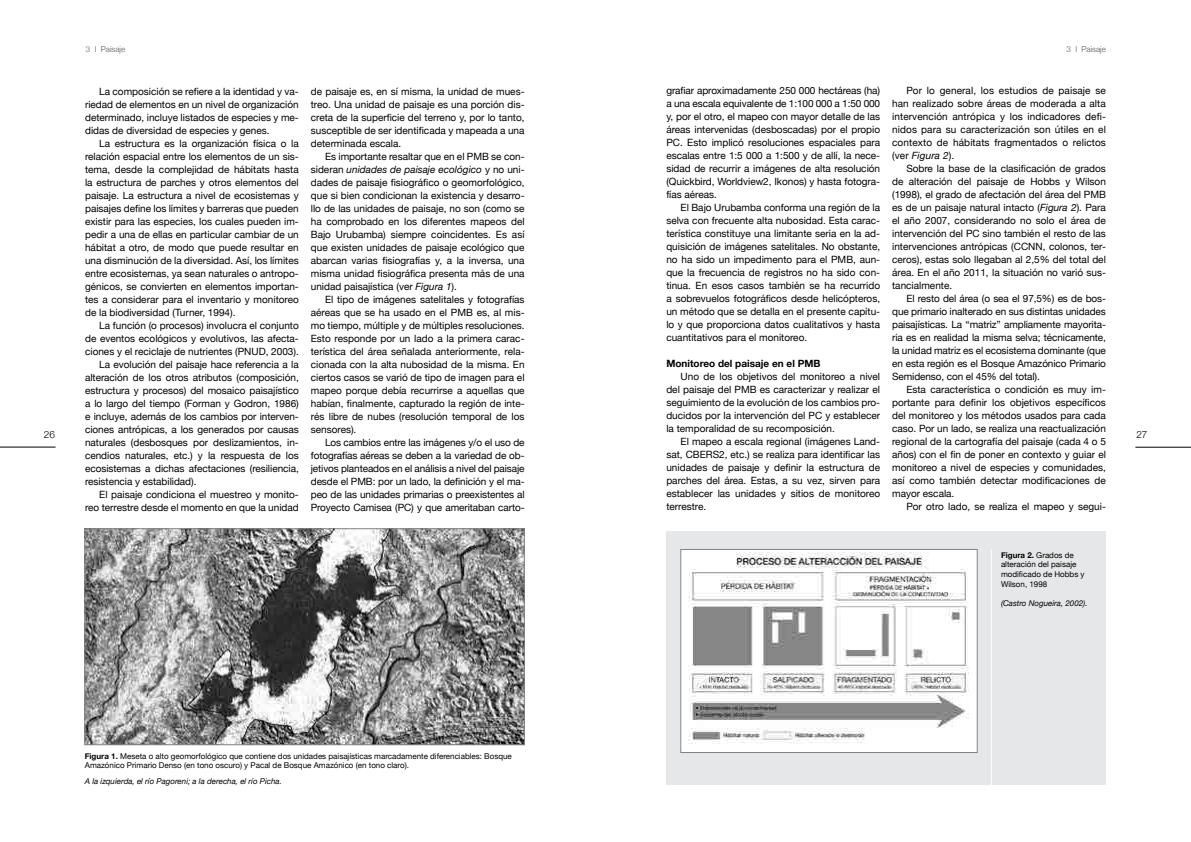
<style>
.page{position:relative;width:1191px;height:842px;background:#fff}
.page>*{position:absolute;margin:0;border:0;box-sizing:border-box;transform-origin:0 0}
.t1{font:10px/13px "Helvetica Neue";color:#000;text-align:justify}
.t2{font:700 10px "Helvetica Neue";color:#000}
.t3{font:300 10px "Helvetica Neue";color:#000}
.t4{font:8px/9.6px "Helvetica Neue";color:#000}
.t5{font:italic 8px "Helvetica Neue";color:#000}
.t6{font:300 8px "Helvetica Neue";color:#58595b}
.s1{font-style:italic}
.s2{font-weight:700}
</style>
<div class="page">
<hr style="left:0;top:447px;width:56px;height:1px;background:#000">
<hr style="left:1135px;top:447px;width:56px;height:1px;background:#000">
<img style="left:87px;top:530px;width:435px;height:213px">
<div style="left:85px;top:528px;width:439px;height:217px;border:1px solid #808285"></div>
<div style="left:666px;top:531px;width:440px;height:254px;background:#e6e7e8"></div>
<hr style="left:991px;top:549px;width:1px;height:238px;background:#fff">
<img style="left:682px;top:552px;width:293px;height:196px">
<div style="left:680px;top:549px;width:297px;height:204px;border:1px solid #808285"></div>
<p class="t6" style="left:86px;top:44px;width:41px">3 I Paisaje</p>
<p class="t6" style="left:1066px;top:44px;width:41px">3 I Paisaje</p>
<p class="t1" style="left:666px;top:84px;width:215px">grafiar aproximadamente 250 000 hectáreas (ha) a una escala equivalente de 1:100 000 a 1:50 000 y, por el otro, el mapeo con mayor detalle de las áreas intervenidas (desboscadas) por el propio PC. Esto implicó resoluciones espaciales para escalas entre 1:5 000 a 1:500 y de allí, la nece&shy;sidad de recurrir a imágenes de alta resolución (Quickbird, Worldview2, Ikonos) y hasta fotogra&shy;fías aéreas.</p>
<p class="t1" style="left:666px;top:201px;width:215px;text-indent:14px">El Bajo Urubamba conforma una región de la selva con frecuente alta nubosidad. Esta carac&shy;terística constituye una limitante seria en la ad&shy;quisición de imágenes satelitales. No obstante, no ha sido un impedimento para el PMB, aun&shy;que la frecuencia de registros no ha sido con&shy;tinua. En esos casos también se ha recurrido a sobrevuelos fotográficos desde helicópteros, un método que se detalla en el presente capítu&shy;lo y que proporciona datos cualitativos y hasta cuantitativos para el monitoreo.</p>
<p class="t2" style="left:666px;top:357px;width:156px">Monitoreo del paisaje en el PMB</p>
<p class="t1" style="left:666px;top:370px;width:215px;text-indent:14px">Uno de los objetivos del monitoreo a nivel del paisaje del PMB es caracterizar y realizar el seguimiento de la evolución de los cambios pro&shy;ducidos por la intervención del PC y establecer la temporalidad de su recomposición.</p>
<p class="t1" style="left:666px;top:435px;width:215px;text-indent:14px">El mapeo a escala regional (imágenes Land&shy;sat, CBERS2, etc.) se realiza para identificar las unidades de paisaje y definir la estructura de parches del área. Estas, a su vez, sirven para establecer las unidades y sitios de monitoreo terrestre.</p>
<p class="t1" style="left:892px;top:84px;width:215px;text-indent:14px">Por lo general, los estudios de paisaje se han realizado sobre áreas de moderada a alta intervención antrópica y los indicadores defi&shy;nidos para su caracterización son útiles en el contexto de hábitats fragmentados o relictos (ver <span class="s1">Figura 2</span>).</p>
<p class="t1" style="left:892px;top:162px;width:215px;text-indent:14px">Sobre la base de la clasificación de grados de alteración del paisaje de Hobbs y Wilson (1998), el grado de afectación del área del PMB es de un paisaje natural intacto (<span class="s1">Figura 2</span>). Para el año 2007, considerando no solo el área de intervención del PC sino también el resto de las intervenciones antrópicas (CCNN, colonos, ter&shy;ceros), estas solo llegaban al 2,5% del total del área. En el año 2011, la situación no varió sus&shy;tancialmente.</p>
<p class="t1" style="left:892px;top:292px;width:215px;text-indent:14px">El resto del área (o sea el 97,5%) es de bos&shy;que primario inalterado en sus distintas unidades paisajísticas. La “matriz” ampliamente mayorita&shy;ria es en realidad la misma selva; técnicamente, la unidad matriz es el ecosistema dominante (que en esta región es el Bosque Amazónico Primario Semidenso, con el 45% del total).</p>
<p class="t1" style="left:892px;top:383px;width:215px;text-indent:14px">Esta característica o condición es muy im&shy;portante para definir los objetivos específicos del monitoreo y los métodos usados para cada caso. Por un lado, se realiza una reactualización regional de la cartografía del paisaje (cada 4 o 5 años) con el fin de poner en contexto y guiar el monitoreo a nivel de especies y comunidades, así como también detectar modificaciones de mayor escala.</p>
<p class="t1" style="left:906px;top:500px;width:201px">Por otro lado, se realiza el mapeo y segui-</p>
<p class="t1" style="left:311px;top:84px;width:215px">de paisaje es, en sí misma, la unidad de mues&shy;treo. Una unidad de paisaje es una porción dis&shy;creta de la superficie del terreno y, por lo tanto, susceptible de ser identificada y mapeada a una determinada escala.</p>
<p class="t1" style="left:311px;top:149px;width:215px;text-indent:14px">Es importante resaltar que en el PMB se con&shy;sideran <span class="s1">unidades de paisaje ecológico</span> y no uni&shy;dades de paisaje fisiográfico o geomorfológico, que si bien condicionan la existencia y desarro&shy;llo de las unidades de paisaje, no son (como se ha comprobado en los diferentes mapeos del Bajo Urubamba) siempre coincidentes. Es así que existen unidades de paisaje ecológico que abarcan varias fisiografías y, a la inversa, una misma unidad fisiográfica presenta más de una unidad paisajística (ver <span class="s1">Figura 1</span>).</p>
<p class="t1" style="left:311px;top:292px;width:215px;text-indent:14px">El tipo de imágenes satelitales y fotografías aéreas que se ha usado en el PMB es, al mis&shy;mo tiempo, múltiple y de múltiples resoluciones.<br>Esto responde por un lado a la primera carac&shy;terística del área señalada anteriormente, rela&shy;cionada con la alta nubosidad de la misma. En ciertos casos se varió de tipo de imagen para el mapeo porque debía recurrirse a aquellas que habían, finalmente, capturado la región de inte&shy;rés libre de nubes (resolución temporal de los sensores).</p>
<p class="t1" style="left:311px;top:435px;width:215px;text-indent:14px">Los cambios entre las imágenes y/o el uso de fotografías aéreas se deben a la variedad de ob&shy;jetivos planteados en el análisis a nivel del paisaje desde el PMB: por un lado, la definición y el ma&shy;peo de las unidades primarias o preexistentes al Proyecto Camisea (PC) y que ameritaban carto-</p>
<p class="t1" style="left:85px;top:84px;width:215px;text-indent:14px">La composición se refiere a la identidad y va&shy;riedad de elementos en un nivel de organización determinado, incluye listados de especies y me&shy;didas de diversidad de especies y genes.</p>
<p class="t1" style="left:85px;top:136px;width:215px;text-indent:14px">La estructura es la organización física o la relación espacial entre los elementos de un sis&shy;tema, desde la complejidad de hábitats hasta la estructura de parches y otros elementos del paisaje. La estructura a nivel de ecosistemas y paisajes define los límites y barreras que pueden existir para las especies, los cuales pueden im&shy;pedir a una de ellas en particular cambiar de un hábitat a otro, de modo que puede resultar en una disminución de la diversidad. Así, los límites entre ecosistemas, ya sean naturales o antropo&shy;génicos, se convierten en elementos importan&shy;tes a considerar para el inventario y monitoreo de la biodiversidad (Turner, 1994).</p>
<p class="t1" style="left:99px;top:318px;width:201px">La función (o procesos) involucra el conjunto</p>
<p class="t1" style="left:85px;top:331px;width:215px">de eventos ecológicos y evolutivos, las afecta-</p>
<p class="t1" style="left:85px;top:344px;width:215px">ciones y el reciclaje de nutrientes (PNUD, 2003).</p>
<p class="t1" style="left:99px;top:357px;width:201px">La evolución del paisaje hace referencia a la</p>
<p class="t1" style="left:85px;top:370px;width:215px">alteración de los otros atributos (composición,</p>
<p class="t1" style="left:85px;top:383px;width:215px">estructura y procesos) del mosaico paisajístico</p>
<p class="t1" style="left:85px;top:396px;width:215px">a lo largo del tiempo (Forman y Godron, 1986)</p>
<p class="t1" style="left:85px;top:409px;width:215px">e incluye, además de los cambios por interven-</p>
<p class="t1" style="left:85px;top:422px;width:215px">ciones antrópicas, a los generados por causas</p>
<p class="t1" style="left:85px;top:435px;width:215px">naturales (desbosques por deslizamientos, in-</p>
<p class="t1" style="left:85px;top:448px;width:215px">cendios naturales, etc.) y la respuesta de los</p>
<p class="t1" style="left:85px;top:461px;width:215px">ecosistemas a dichas afectaciones (resiliencia,</p>
<p class="t1" style="left:85px;top:474px;width:113px">resistencia y estabilidad).</p>
<p class="t1" style="left:99px;top:487px;width:201px">El paisaje condiciona el muestreo y monito-</p>
<p class="t1" style="left:85px;top:500px;width:215px">reo terrestre desde el momento en que la unidad</p>
<p class="t3" style="left:44px;top:428px;width:13px">26</p>
<p class="t3" style="left:1136px;top:428px;width:13px">27</p>
<p class="t4" style="left:85px;top:751px;width:428px"><span class="s2">Figura 1.</span> Meseta o alto geomorfológico que contiene dos unidades paisajísticas marcadamente diferenciables: Bosque<br>Amazónico Primario Denso (en tono oscuro) y Pacal de Bosque Amazónico (en tono claro).</p>
<p class="t5" style="left:85px;top:776px;width:199px">A la izquierda, el río Pagoreni; a la derecha, el río Picha.</p>
<p class="t4" style="left:1001px;top:550px;width:85px"><span class="s2">Figura 2.</span> Grados de alteración del paisaje modificado de Hobbs y<br>Wilson, 1998</p>
<p class="t5" style="left:1001px;top:598px;width:88px">(Castro Nogueira, 2002).</p>
</div>
